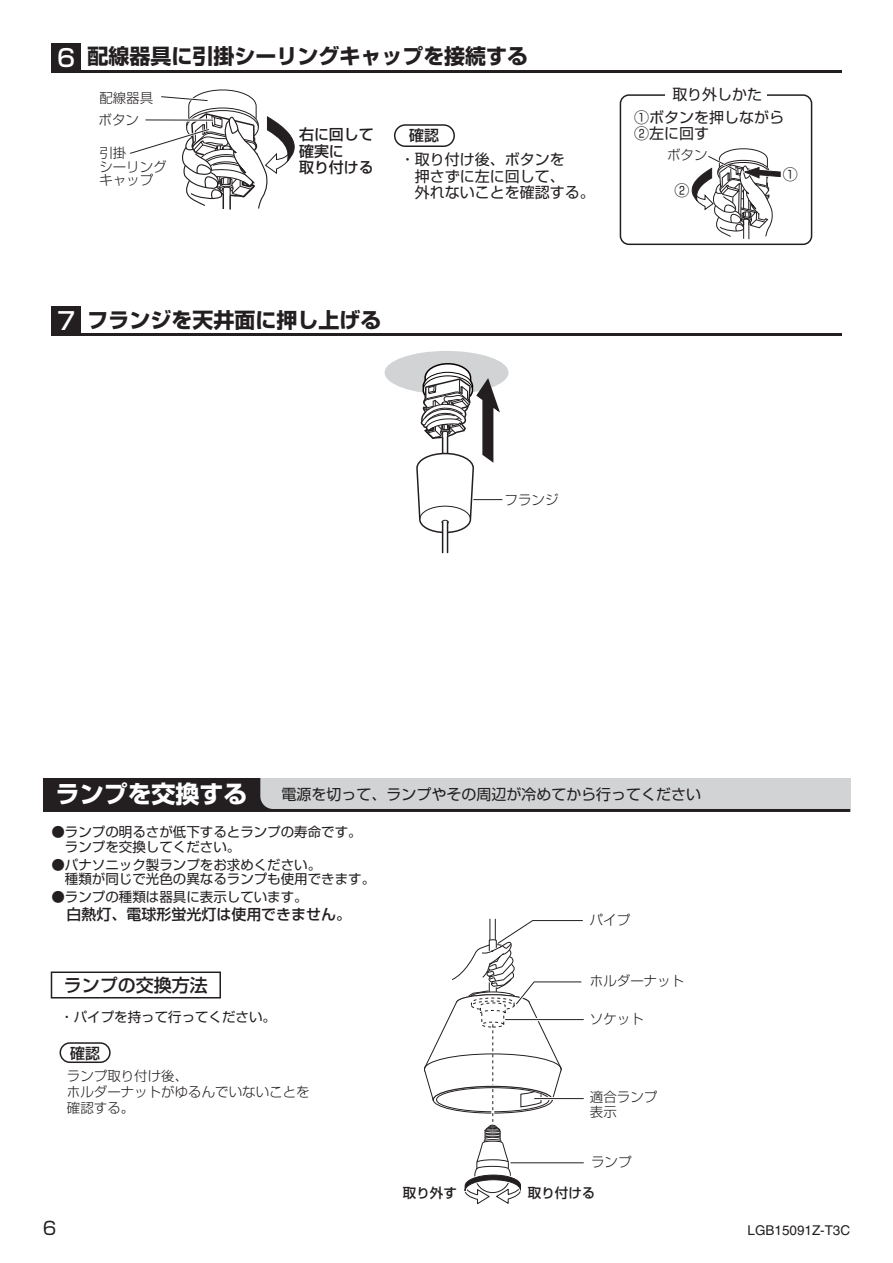
<style>
.page{position:relative;width:893px;height:1263px;background:#fff}
.page>*{position:absolute;margin:0;border:0;box-sizing:border-box;transform-origin:0 0}
.t1{font:24px "Shin Go Pro Bold 90 msp RKSJ H";color:#fff}
.t2{font:21px "Shin Go Pro Bold 90 msp RKSJ H";color:#231f20}
.t3{font:18px "Shin Go Pro Medium 90 msp RKSJ H";color:#231f20}
.t4{font:18px "Shin Go Pro Regular 90 msp RKSJ H";color:#231f20}
.t5{font:15px/16.5px "Shin Go Pro Regular 90 msp RKSJ H";color:#231f20}
.t6{font:15px/16.5px "Shin Go Pro Medium 90 msp RKSJ H";color:#231f20}
.t7{font:13.5px/15px "Shin Go Pro Regular 90 msp RKSJ H";color:#231f20}
.t8{font:13.5px/13.5px "Shin Go Pro Light 90 msp RKSJ H";color:#231f20}
.t9{font:13.5px "Helvetica";color:#231f20}
.t10{font:13.5px "Shin Go Pro Medium 90 msp RKSJ H";color:#231f20}
.s1{font-family:"Shin Go Pro Medium 90 msp RKSJ H";font-size:24px;color:#fff}
</style>
<div class="page">
<div style="left:394px;top:124px;width:61px;height:23px;border:1px solid #231f20;border-radius:11px"></div>
<div style="left:620px;top:94px;width:192px;height:151px;border:1px solid #231f20;border-radius:8px"></div>
<div style="left:666px;top:90px;width:100px;height:9px;background:#fff"></div>
<svg style="left:691px;top:148px;width:90px;height:91px"></svg>
<div style="left:51px;top:43px;width:30px;height:30px;background:#231f20"></div>
<hr style="left:81px;top:71px;width:761px;height:2px;background:#231f20">
<svg style="left:130px;top:89px;width:165px;height:121px"></svg>
<svg style="left:43px;top:778px;width:807px;height:34px;background:#969697"></svg>
<div style="left:51px;top:972px;width:170px;height:27px;border:1px solid #231f20"></div>
<div style="left:60px;top:1042px;width:51px;height:21px;border:1px solid #231f20;border-radius:10px"></div>
<div style="left:385px;top:351px;width:123px;height:43px;background:#d1d3d4;border-radius:50%"></div>
<hr style="left:442px;top:522px;width:1px;height:31px;background:#231f20">
<hr style="left:447px;top:522px;width:1px;height:31px;background:#231f20">
<svg style="left:415px;top:362px;width:87px;height:174px"></svg>
<div style="left:51px;top:306px;width:30px;height:30px;background:#231f20"></div>
<hr style="left:81px;top:334px;width:761px;height:2px;background:#231f20">
<svg style="left:424px;top:920px;width:160px;height:285px"></svg>
<h2 class="t2" style="left:57px;top:49px;width:472px"><span class="s1">6</span> 配線器具に引掛シーリングキャップを接続する</h2>
<p class="t8" style="left:99px;top:93px;width:55px">配線器具</p>
<p class="t8" style="left:99px;top:115px;width:42px">ボタン</p>
<p class="t8" style="left:99px;top:148px;width:69px">引掛<br>シーリングキャップ</p>
<p class="t6" style="left:299px;top:129px;width:76px">右に回して確実に<br>取り付ける</p>
<p class="t6" style="left:409px;top:129px;width:31px">確認</p>
<p class="t5" style="left:400px;top:153px;width:196px">・取り付け後、ボタンを<br>　押さずに左に回して、<br>　外れないことを確認する。</p>
<h2 class="t2" style="left:57px;top:312px;width:326px"><span class="s1">7</span> フランジを天井面に押し上げる</h2>
<p class="t5" style="left:634px;top:85px;width:151px;line-height:23px;text-indent:38px">取り外しかた<br>①ボタンを押しながら</p>
<p class="t5" style="left:634px;top:127px;width:76px">②左に回す</p>
<p class="t8" style="left:667px;top:150px;width:42px">ボタン</p>
<p class="t5" style="left:675px;top:184px;width:16px">②</p>
<p class="t5" style="left:783px;top:168px;width:16px">①</p>
<p class="t8" style="left:504px;top:495px;width:55px">フランジ</p>
<h1 class="t1" style="left:56px;top:785px;width:193px">ランプを交換する</h1>
<p class="t5" style="left:282px;top:788px;width:421px">電源を切って、ランプやその周辺が冷めてから行ってください</p>
<p class="t7" style="left:51px;top:826px;width:312px">●ランプの明るさが低下するとランプの寿命です。　ランプを交換してください。</p>
<p class="t7" style="left:51px;top:859px;width:325px">●パナソニック製ランプをお求めください。<br>　種類が同じで光色の異なるランプも使用できます。</p>
<p class="t7" style="left:51px;top:892px;width:258px">●ランプの種類は器具に表示しています。</p>
<p class="t6" style="left:51px;top:909px;width:301px">　白熱灯、電球形蛍光灯は使用できません。</p>
<p class="t8" style="left:590px;top:915px;width:42px">パイプ</p>
<h3 class="t3" style="left:64px;top:979px;width:145px">ランプの交換方法</h3>
<p class="t7" style="left:60px;top:1011px;width:217px">・パイプを持って行ってください。</p>
<p class="t6" style="left:70px;top:1047px;width:31px">確認</p>
<p class="t8" style="left:67px;top:1070px;width:244px;line-height:16.2px">ランプ取り付け後、<br>ホルダーナットがゆるんでいないことを確認する。</p>
<p class="t8" style="left:590px;top:976px;width:96px">ホルダーナット</p>
<p class="t8" style="left:590px;top:1014px;width:55px">ソケット</p>
<p class="t8" style="left:590px;top:1091px;width:69px;line-height:15px">適合ランプ表示</p>
<p class="t8" style="left:591px;top:1157px;width:42px">ランプ</p>
<p class="t10" style="left:403px;top:1188px;width:55px">取り外す</p>
<p class="t10" style="left:528px;top:1188px;width:69px">取り付ける</p>
<h3 class="t4" style="left:43px;top:1221px;width:15px">6</h3>
<p class="t9" style="left:747px;top:1225px;width:104px">LGB15091Z-T3C</p>
</div>
